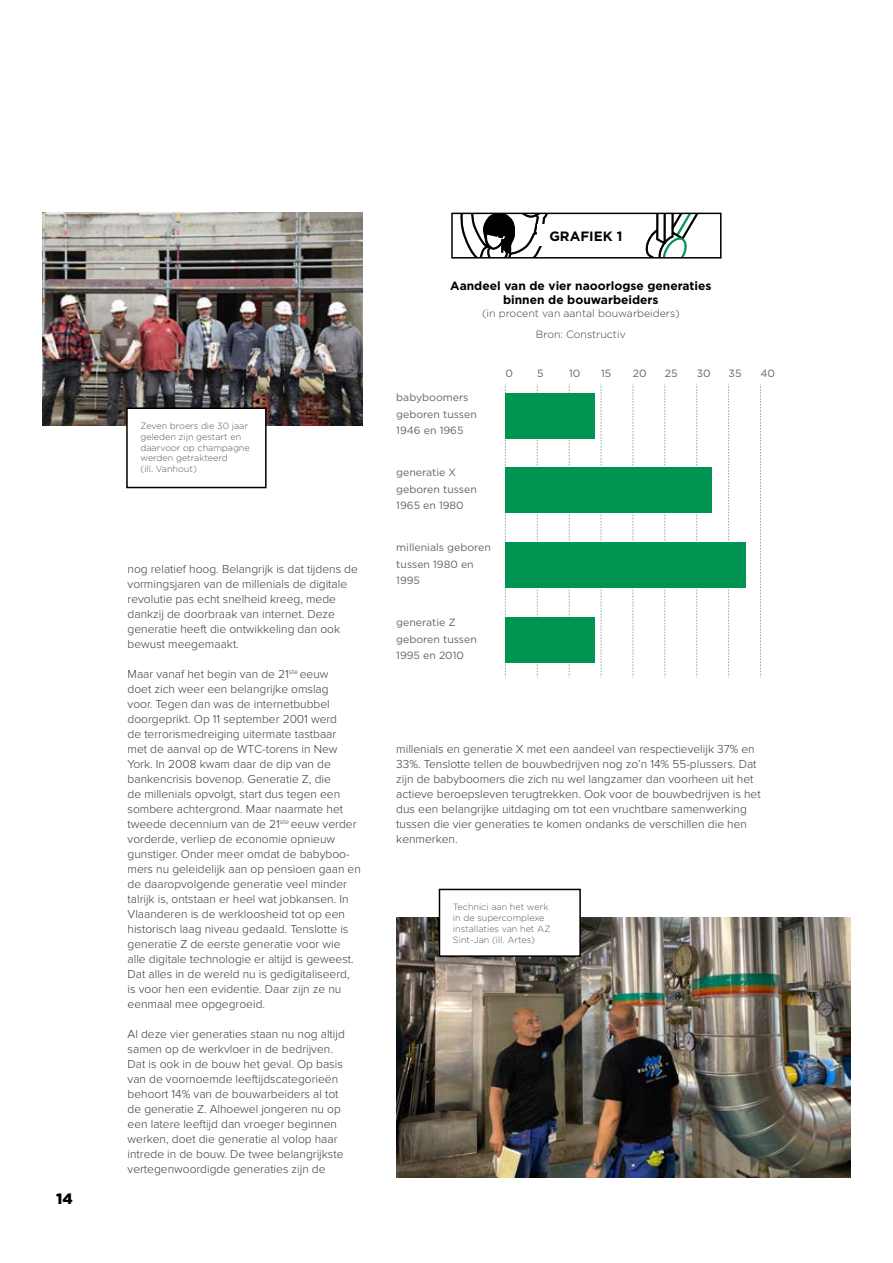
<style>
.page{position:relative;width:893px;height:1263px;background:#fff}
.page>*{position:absolute;margin:0;border:0;box-sizing:border-box;transform-origin:0 0}
.t1{font:900 15px "Gotham";color:#000}
.t2{font:700 13.5px "Gotham";color:#000}
.t3{font:300 12px/15px "Proxima Nova";color:#3c3c3b}
.t4{font:700 12px/14.4px "Gotham";color:#000;text-align:center}
.t5{font:10.5px/16.5px "Gotham";color:#646363}
.t6{font:300 10.5px/21.1px "Gotham";color:#3c3c3b;text-align:center}
.t7{font:300 9px/10.8px "Gotham";color:#575756}
</style>
<div class="page">
<img style="left:396px;top:918px;width:454px;height:260px">
<img style="left:43px;top:213px;width:319px;height:213px">
<svg style="left:645px;top:216px;width:52px;height:40px"></svg>
<svg style="left:460px;top:216px;width:87px;height:40px"></svg>
<div style="left:451px;top:213px;width:270px;height:46px;border:2px solid #000"></div>
<div style="left:537px;top:224px;width:98px;height:22px;background:#fff"></div>
<svg style="left:505px;top:384px;width:1px;height:293px"></svg>
<svg style="left:537px;top:384px;width:1px;height:293px"></svg>
<svg style="left:569px;top:384px;width:1px;height:293px"></svg>
<svg style="left:601px;top:384px;width:1px;height:293px"></svg>
<svg style="left:633px;top:384px;width:1px;height:293px"></svg>
<svg style="left:665px;top:384px;width:1px;height:293px"></svg>
<svg style="left:696px;top:384px;width:1px;height:293px"></svg>
<svg style="left:728px;top:384px;width:1px;height:293px"></svg>
<svg style="left:760px;top:384px;width:1px;height:293px"></svg>
<div style="left:506px;top:393px;width:89px;height:46px;background:#009453"></div>
<div style="left:506px;top:468px;width:206px;height:45px;background:#009453"></div>
<div style="left:506px;top:543px;width:240px;height:45px;background:#009453"></div>
<div style="left:506px;top:618px;width:89px;height:45px;background:#009453"></div>
<div style="left:127px;top:408px;width:139px;height:79px;background:#fff"></div>
<div style="left:126px;top:407px;width:141px;height:81px;border:2px solid #000"></div>
<div style="left:439px;top:889px;width:141px;height:67px;background:#fff"></div>
<div style="left:439px;top:889px;width:142px;height:68px;border:2px solid #000"></div>
<p class="t1" style="left:56px;top:1188px;width:18px">14</p>
<p class="t7" style="left:140px;top:420px;width:111px">Zeven broers die 30 jaar geleden zijn gestart en daarvoor op champagne werden getrakteerd<br>(ill. Vanhout)</p>
<p class="t3" style="left:128px;top:561px;width:232px">nog relatief hoog. Belangrijk is dat tijdens de vormingsjaren van de millenials de digitale revolutie pas echt snelheid kreeg, mede dankzij de doorbraak van internet. Deze generatie heeft die ontwikkeling dan ook bewust meegemaakt.</p>
<p class="t3" style="left:128px;top:666px;width:235px">Maar vanaf het begin van de 21<sup>ste</sup> eeuw<br>doet zich weer een belangrijke omslag<br>voor. Tegen dan was de internetbubbel doorgeprikt. Op 11 september 2001 werd<br>de terrorismedreiging uitermate tastbaar<br>met de aanval op de WTC-torens in New York. In 2008 kwam daar de dip van de bankencrisis bovenop. Generatie Z, die<br>de millenials opvolgt, start dus tegen een sombere achtergrond. Maar naarmate het tweede decennium van de 21<sup>ste</sup> eeuw verder vorderde, verliep de economie opnieuw gunstiger. Onder meer omdat de babyboo&shy;mers nu geleidelijk aan op pensioen gaan en de daaropvolgende generatie veel minder talrijk is, ontstaan er heel wat jobkansen. In Vlaanderen is de werkloosheid tot op een historisch laag niveau gedaald. Tenslotte is generatie Z de eerste generatie voor wie alle digitale technologie er altijd is geweest.<br>Dat alles in de wereld nu is gedigitaliseerd,<br>is voor hen een evidentie. Daar zijn ze nu eenmaal mee opgegroeid.</p>
<p class="t3" style="left:128px;top:1026px;width:219px">Al deze vier generaties staan nu nog altijd samen op de werkvloer in de bedrijven.<br>Dat is ook in de bouw het geval. Op basis van de voornoemde leeftijdscategorieën behoort 14% van de bouwarbeiders al tot de generatie Z. Alhoewel jongeren nu op een latere leeftijd dan vroeger beginnen werken, doet die generatie al volop haar intrede in de bouw. De twee belangrijkste vertegenwoordigde generaties zijn de</p>
<p class="t2" style="left:549px;top:227px;width:75px">GRAFIEK 1</p>
<p class="t4" style="left:450px;top:278px;width:263px">Aandeel van de vier naoorlogse generaties binnen de bouwarbeiders</p>
<p class="t6" style="left:482px;top:302px;width:199px">(in procent van aantal bouwarbeiders)<br>Bron: Constructiv</p>
<p class="t5" style="left:396px;top:389px;width:82px">babyboomers geboren tussen<br>1946 en 1965</p>
<p class="t5" style="left:396px;top:464px;width:82px">generatie X geboren tussen<br>1965 en 1980</p>
<p class="t5" style="left:396px;top:539px;width:96px">millenials geboren tussen 1980 en<br>1995</p>
<p class="t5" style="left:396px;top:614px;width:82px">generatie Z geboren tussen<br>1995 en 2010</p>
<p class="t5" style="left:505px;top:365px;width:9px">0</p>
<p class="t5" style="left:537px;top:365px;width:8px">5</p>
<p class="t5" style="left:569px;top:365px;width:13px">10</p>
<p class="t5" style="left:601px;top:365px;width:12px">15</p>
<p class="t5" style="left:633px;top:365px;width:15px">20</p>
<p class="t5" style="left:665px;top:365px;width:14px">25</p>
<p class="t5" style="left:697px;top:365px;width:15px">30</p>
<p class="t5" style="left:729px;top:365px;width:14px">35</p>
<p class="t5" style="left:760px;top:365px;width:16px">40</p>
<p class="t3" style="left:396px;top:741px;width:366px">millenials en generatie X met een aandeel van respectievelijk 37% en 33%. Tenslotte tellen de bouwbedrijven nog zo’n 14% 55-plussers. Dat zijn de babyboomers die zich nu wel langzamer dan voorheen uit het actieve beroepsleven terugtrekken. Ook voor de bouwbedrijven is het dus een belangrijke uitdaging om tot een vruchtbare samenwerking tussen die vier generaties te komen ondanks de verschillen die hen kenmerken.</p>
<p class="t7" style="left:453px;top:901px;width:99px">Technici aan het werk in de supercomplexe installaties van het AZ<br>Sint-Jan (ill. Artes)</p>
</div>
